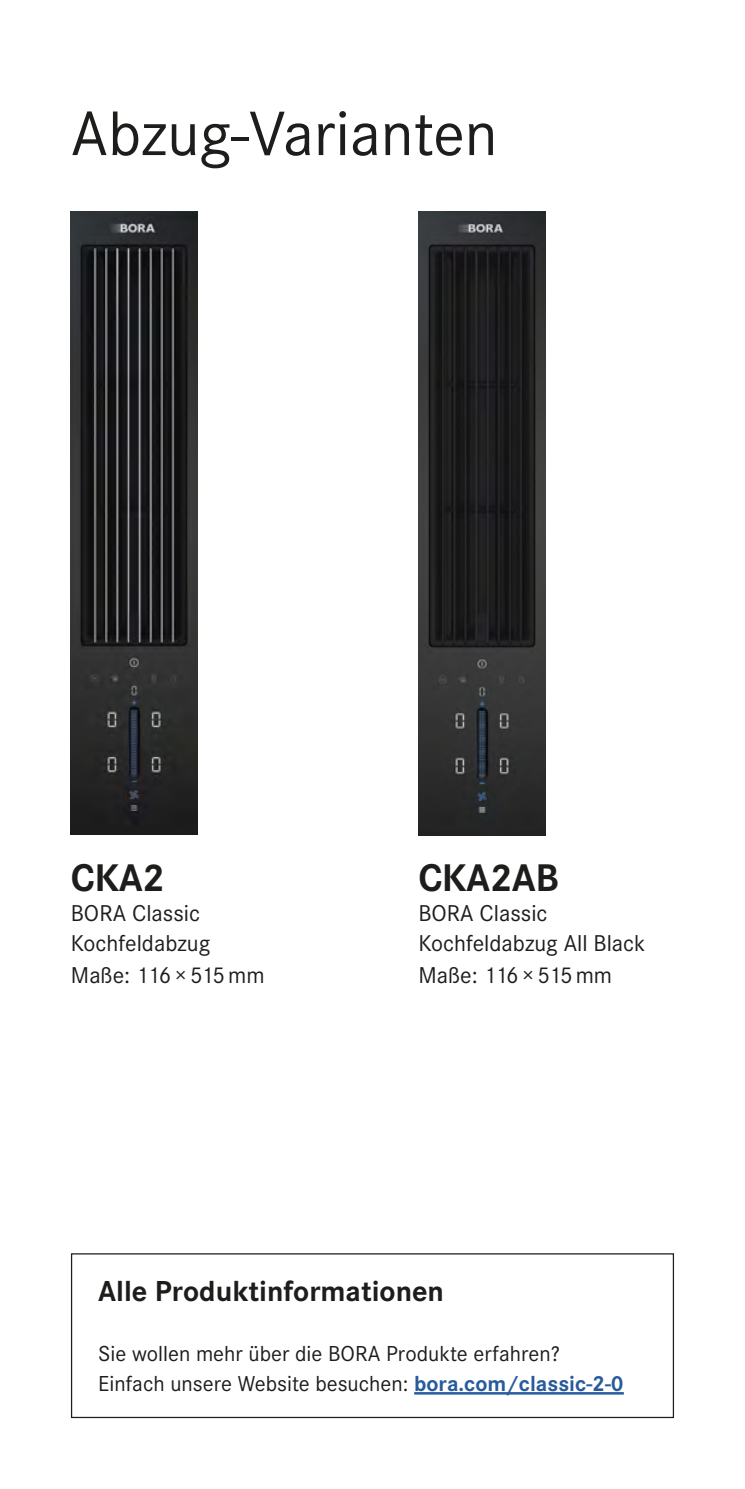
<style>
.page{position:relative;width:745px;height:1489px;background:#fff}
.page>*{position:absolute;margin:0;border:0;box-sizing:border-box;transform-origin:0 0}
.t1{font:65px "Corporate S";color:#1d1d1b}
.t2{font:700 40px "Corporate S";letter-spacing:-.015em;color:#1d1d1b}
.t3{font:700 30px "Corporate S";color:#1d1d1b}
.t4{font:23.75px/30px "Corporate S";color:#1d1d1b}
.t5{font:22.5px/30px "Corporate S";color:#1d1d1b}
.s1{font-weight:700;color:#275b9b}
</style>
<div class="page">
<img style="left:71px;top:211px;width:126px;height:623px">
<img style="left:418px;top:211px;width:126px;height:624px">
<hr style="left:414px;top:1391px;width:209px;height:3px;background:#275b9b">
<div style="left:71px;top:1253px;width:602px;height:164px;border:1px solid #1d1d1b"></div>
<h1 class="t1" style="left:71px;top:96px;width:428px">Abzug-Varianten</h1>
<h2 class="t2" style="left:71px;top:849px;width:95px">CKA2</h2>
<p class="t4" style="left:71px;top:898px;width:141px">BORA Classic<br>Kochfeldabzug</p>
<p class="t4" style="left:71px;top:960px;width:195px">Maße: 116×515mm</p>
<h2 class="t2" style="left:418px;top:849px;width:142px">CKA2AB</h2>
<p class="t4" style="left:418px;top:898px;width:228px">BORA Classic<br>Kochfeldabzug All Black</p>
<p class="t4" style="left:418px;top:960px;width:195px">Maße: 116×515mm</p>
<h3 class="t3" style="left:98px;top:1270px;width:347px">Alle Produktinformationen</h3>
<p class="t5" style="left:98px;top:1338px;width:526px">Sie wollen mehr über die BORA Produkte erfahren?<br>Einfach unsere Website besuchen: <span class="s1">bora.com/classic-2-0</span></p>
</div>
